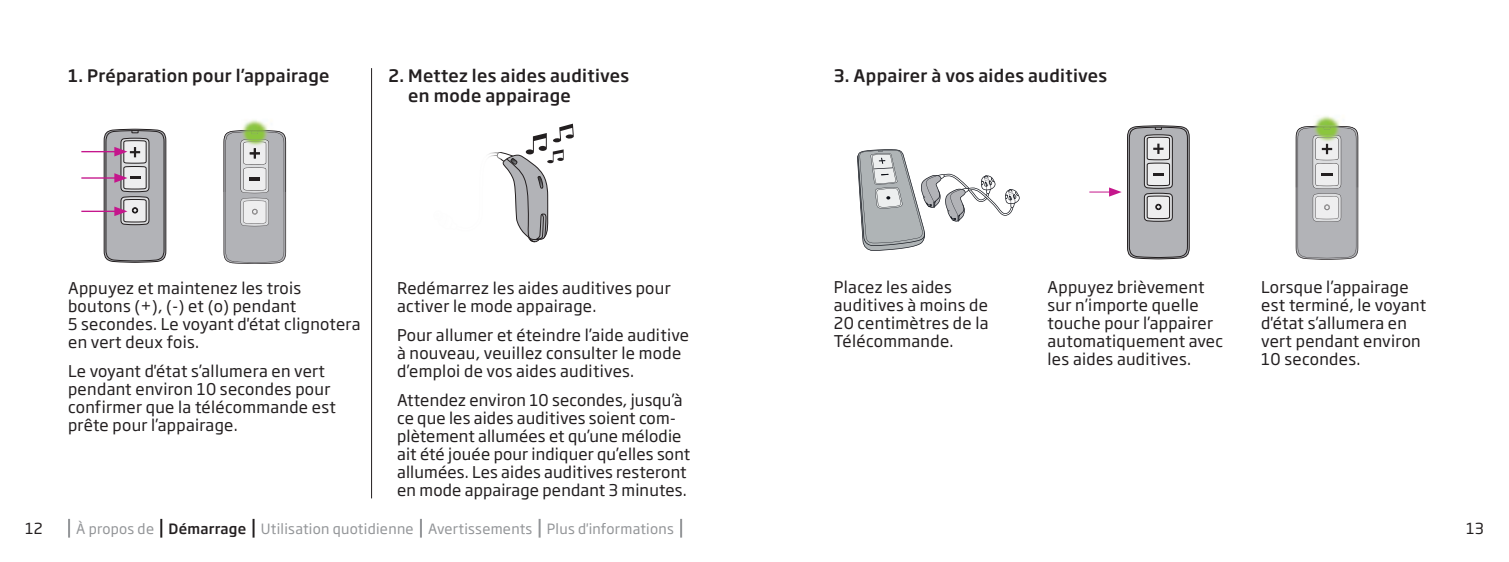
<style>
.page{position:relative;width:1509px;height:562px;background:#fff}
.page>*{position:absolute;margin:0;border:0;box-sizing:border-box;transform-origin:0 0}
.t1{font:500 17px/20px "Soho Gothic Pro";letter-spacing:.02em;color:#231f20}
.t2{font:16px/18px "Soho Gothic Pro";letter-spacing:.02em;color:#231f20}
.t3{font:15px "Soho Gothic Pro";color:#231f20}
.t4{font:14px "Soho Gothic Pro";letter-spacing:.02em;color:#939598}
.s1{font-weight:500;color:#231f20}
</style>
<div class="page">
<svg style="left:488px;top:123px;width:86px;height:120px"></svg>
<hr style="left:371px;top:68px;width:1px;height:430px;background:#231f20">
<svg style="left:1089px;top:125px;width:100px;height:134px"></svg>
<img style="left:242px;top:120px;width:45px;height:72px">
<svg style="left:223px;top:130px;width:63px;height:133px;background:#b4b6b5"></svg>
<img style="left:1314px;top:116px;width:45px;height:71px">
<svg style="left:1295px;top:125px;width:62px;height:134px;background:#b7b9b8"></svg>
<svg style="left:857px;top:149px;width:162px;height:102px"></svg>
<svg style="left:68px;top:518px;width:2px;height:19px"></svg>
<svg style="left:160px;top:518px;width:2px;height:19px"></svg>
<svg style="left:252px;top:518px;width:2px;height:19px"></svg>
<svg style="left:420px;top:518px;width:2px;height:19px"></svg>
<svg style="left:538px;top:518px;width:2px;height:19px"></svg>
<svg style="left:680px;top:518px;width:2px;height:19px"></svg>
<hr style="left:81px;top:151px;width:36px;height:1px;background:#c5168c">
<hr style="left:81px;top:177px;width:36px;height:1px;background:#c5168c">
<hr style="left:81px;top:210px;width:36px;height:2px;background:#c5168c">
<svg style="left:104px;top:129px;width:62px;height:133px;background:#a9a4aa"></svg>
<p class="t1" style="left:68px;top:64px;width:263px">1. Préparation pour l’appairage</p>
<p class="t1" style="left:408px;top:64px;width:222px;text-indent:-20px">2. Mettez les aides auditives en mode appairage</p>
<p class="t2" style="left:68px;top:277px;width:294px">Appuyez et maintenez les trois boutons (+), (-) et (o) pendant<br>5 secondes. Le voyant d'état clignotera en vert deux fois.</p>
<p class="t2" style="left:68px;top:361px;width:269px">Le voyant d'état s’allumera en vert pendant environ 10 secondes pour confirmer que la télécommande est prête pour l’appairage.</p>
<p class="t2" style="left:397px;top:277px;width:275px">Redémarrez les aides auditives pour activer le mode appairage.</p>
<p class="t2" style="left:397px;top:325px;width:293px">Pour allumer et éteindre l’aide auditive à nouveau, veuillez consulter le mode d’emploi de vos aides auditives.</p>
<p class="t2" style="left:397px;top:390px;width:294px">Attendez environ 10 secondes, jusqu’à ce que les aides auditives soient com&shy;plètement allumées et qu’une mélodie ait été jouée pour indiquer qu’elles sont allumées. Les aides auditives resteront en mode appairage pendant 3 minutes.</p>
<p class="t1" style="left:833px;top:64px;width:275px">3. Appairer à vos aides auditives</p>
<p class="t2" style="left:833px;top:277px;width:156px">Placez les aides auditives à moins de<br>20 centimètres de la<br>Télécommande.</p>
<p class="t2" style="left:1047px;top:277px;width:177px">Appuyez brièvement sur n’importe quelle touche pour l’appairer automatiquement avec les aides auditives.</p>
<p class="t2" style="left:1260px;top:277px;width:166px">Lorsque l’appairage est terminé, le voyant d'état s’allumera en vert pendant environ<br>10 secondes.</p>
<p class="t3" style="left:25px;top:516px;width:19px">12</p>
<p class="t4" style="left:76px;top:517px;width:599px">À propos de <span class="s1">Démarrage</span> Utilisation quotidienne Avertissements Plus d'informations</p>
<p class="t3" style="left:1465px;top:516px;width:19px">13</p>
</div>
